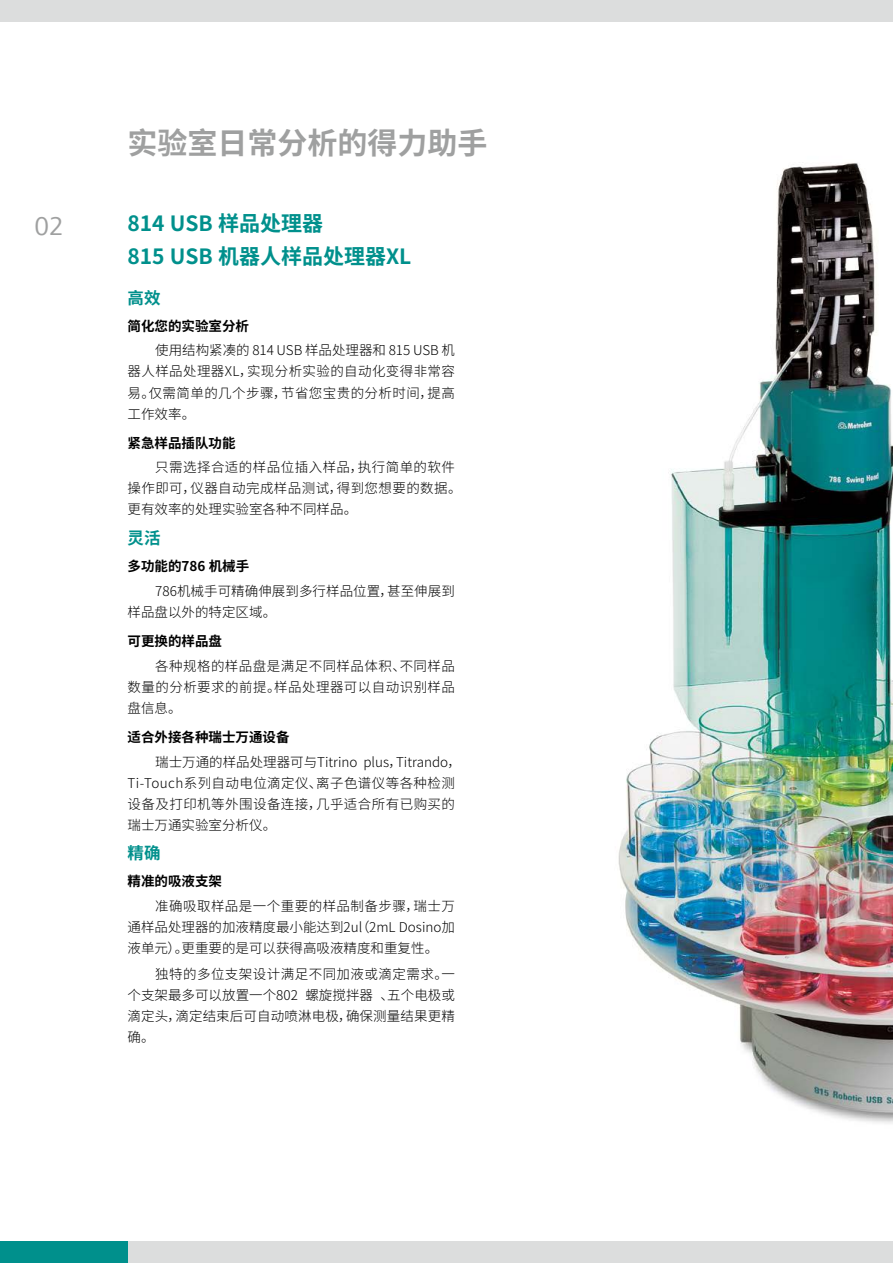
<style>
.page{position:relative;width:893px;height:1263px;background:#fff}
.page>*{position:absolute;margin:0;border:0;box-sizing:border-box;transform-origin:0 0}
.t1{font:700 30px "Source Han Sans SC";color:#9fa0a0}
.t2{font:27px "Frutiger Next LT";color:#9fa0a0}
.t3{font:700 21px/32.7px "Source Han Sans SC";color:#00908c}
.t4{font:700 16.5px "Source Han Sans SC";color:#00908c}
.t5{font:300 13.5px/21px "Source Han Sans SC";letter-spacing:.01em;color:#000;text-align:justify}
.t6{font:300 13.5px/21px "Source Han Sans SC";letter-spacing:.03em;color:#000}
.t7{font:700 13.5px "Source Han Sans SC";color:#000}
</style>
<div class="page">
<div style="left:0;top:1242px;width:893px;height:21px;background:#dcdddd"></div>
<div style="left:0;top:0;width:893px;height:21px;background:#dcdddd"></div>
<div style="left:0;top:1242px;width:128px;height:21px;background:#00908c"></div>
<img style="left:618px;top:163px;width:275px;height:961px">
<h2 class="t2" style="left:35px;top:211px;width:31px">02</h2>
<h1 class="t1" style="left:128px;top:126px;width:361px">实验室日常分析的得力助手</h1>
<h3 class="t3" style="left:128px;top:207px;width:285px">814 USB 样品处理器<br>815 USB 机器人样品处理器XL</h3>
<p class="t4" style="left:128px;top:288px;width:35px">高效</p>
<p class="t7" style="left:128px;top:318px;width:123px">简化您的实验室分析</p>
<p class="t5" style="left:128px;top:340px;width:329px;text-indent:28px">使用结构紧凑的 814 USB 样品处理器和 815 USB 机器人样品处理器XL，实现分析实验的自动化变得非常容易。仅需简单的几个步骤，节省您宝贵的分析时间，提高工作效率。</p>
<p class="t7" style="left:128px;top:435px;width:109px">紧急样品插队功能</p>
<p class="t6" style="left:128px;top:457px;width:336px;text-indent:28px">只需选择合适的样品位插入样品，执行简单的软件操作即可，仪器自动完成样品测试，得到您想要的数据。更有效率的处理实验室各种不同样品。</p>
<p class="t4" style="left:128px;top:528px;width:34px">灵活</p>
<p class="t7" style="left:128px;top:559px;width:123px">多功能的786 机械手</p>
<p class="t5" style="left:128px;top:580px;width:329px;text-indent:28px">786机械手可精确伸展到多行样品位置，甚至伸展到样品盘以外的特定区域。</p>
<p class="t7" style="left:128px;top:634px;width:96px">可更换的样品盘</p>
<p class="t5" style="left:128px;top:655px;width:329px;text-indent:28px">各种规格的样品盘是满足不同样品体积、不同样品数量的分析要求的前提。样品处理器可以自动识别样品盘信息。</p>
<p class="t7" style="left:128px;top:729px;width:164px">适合外接各种瑞士万通设备</p>
<p class="t6" style="left:128px;top:751px;width:335px;text-indent:28px">瑞士万通的样品处理器可与Titrino plus，Titrando，<br>Ti-Touch系列自动电位滴定仪、离子色谱仪等各种检测设备及打印机等外围设备连接，几乎适合所有已购买的瑞士万通实验室分析仪。</p>
<p class="t4" style="left:128px;top:844px;width:34px">精确</p>
<p class="t7" style="left:128px;top:874px;width:96px">精准的吸液支架</p>
<p class="t5" style="left:128px;top:896px;width:329px;text-indent:28px">准确吸取样品是一个重要的样品制备步骤，瑞士万通样品处理器的加液精度最小能达到2ul（2mL Dosino加液单元）。更重要的是可以获得高吸液精度和重复性。</p>
<p class="t5" style="left:128px;top:964px;width:329px;text-indent:28px">独特的多位支架设计满足不同加液或滴定需求。一个支架最多可以放置一个802 螺旋搅拌器 、五个电极或滴定头，滴定结束后可自动喷淋电极，确保测量结果更精确。</p>
</div>
